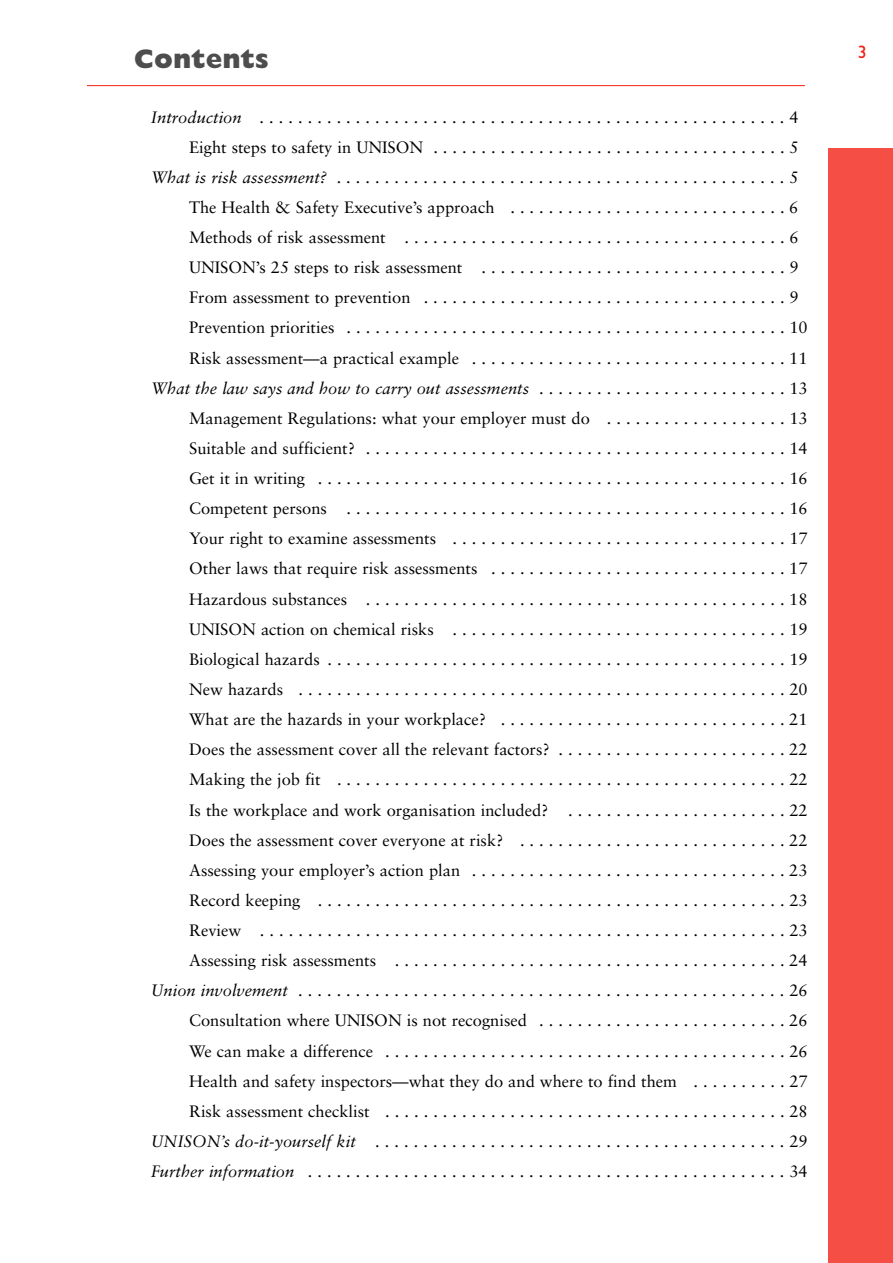
<style>
.page{position:relative;width:893px;height:1263px;background:#fff}
.page>*{position:absolute;margin:0;border:0;box-sizing:border-box;transform-origin:0 0}
.t1{font:800 27px "Gill Sans";color:#4d4d4d}
.t2{font:18px "Gill Sans";color:#f12016}
.t3{font:16.5px "Sabon";color:#000}
.t4{font:italic 16.5px "Sabon";color:#000}
.s1{font-style:normal}
</style>
<div class="page">
<div style="left:828px;top:149px;width:64px;height:1114px;background:#f44e45"></div>
<hr style="left:87px;top:85px;width:717px;height:1px;background:#f12016">
<h1 class="t1" style="left:134px;top:50px;width:136px">Contents</h1>
<p class="t4" style="left:151px;top:110px;width:649px">Introduction . . . . . . . . . . . . . . . . . . . . . . . . . . . . . . . . . . . . . . . . . . . . . . . . . . . . . . . <span class="s1">4</span></p>
<p class="t3" style="left:189px;top:140px;width:611px">Eight steps to safety in UNISON . . . . . . . . . . . . . . . . . . . . . . . . . . . . . . . . . . . . . 5</p>
<p class="t4" style="left:151px;top:170px;width:649px">What is risk assessment? . . . . . . . . . . . . . . . . . . . . . . . . . . . . . . . . . . . . . . . . . . . . . . . <span class="s1">5</span></p>
<p class="t3" style="left:189px;top:200px;width:611px">The Health &amp; Safety Executive’s approach . . . . . . . . . . . . . . . . . . . . . . . . . . . . . 6</p>
<p class="t3" style="left:189px;top:230px;width:611px">Methods of risk assessment . . . . . . . . . . . . . . . . . . . . . . . . . . . . . . . . . . . . . . . . 6</p>
<p class="t3" style="left:189px;top:261px;width:611px">UNISON’s 25 steps to risk assessment . . . . . . . . . . . . . . . . . . . . . . . . . . . . . . . . 9</p>
<p class="t3" style="left:189px;top:291px;width:611px">From assessment to prevention . . . . . . . . . . . . . . . . . . . . . . . . . . . . . . . . . . . . . . 9</p>
<p class="t3" style="left:189px;top:321px;width:620px">Prevention priorities . . . . . . . . . . . . . . . . . . . . . . . . . . . . . . . . . . . . . . . . . . . . . . 10</p>
<p class="t3" style="left:189px;top:351px;width:620px">Risk assessment—a practical example . . . . . . . . . . . . . . . . . . . . . . . . . . . . . . . . . 11</p>
<p class="t4" style="left:151px;top:381px;width:658px">What the law says and how to carry out assessments <span class="s1">. . . . . . . . . . . . . . . . . . . . . . . . . . 13</span></p>
<p class="t3" style="left:189px;top:411px;width:620px">Management Regulations: what your employer must do . . . . . . . . . . . . . . . . . . . 13</p>
<p class="t3" style="left:189px;top:441px;width:620px">Suitable and sufficient? . . . . . . . . . . . . . . . . . . . . . . . . . . . . . . . . . . . . . . . . . . . . 14</p>
<p class="t3" style="left:189px;top:471px;width:620px">Get it in writing . . . . . . . . . . . . . . . . . . . . . . . . . . . . . . . . . . . . . . . . . . . . . . . . . 16</p>
<p class="t3" style="left:189px;top:502px;width:620px">Competent persons . . . . . . . . . . . . . . . . . . . . . . . . . . . . . . . . . . . . . . . . . . . . . . 16</p>
<p class="t3" style="left:189px;top:532px;width:620px">Your right to examine assessments . . . . . . . . . . . . . . . . . . . . . . . . . . . . . . . . . . . 17</p>
<p class="t3" style="left:189px;top:562px;width:620px">Other laws that require risk assessments . . . . . . . . . . . . . . . . . . . . . . . . . . . . . . . 17</p>
<p class="t3" style="left:189px;top:592px;width:620px">Hazardous substances . . . . . . . . . . . . . . . . . . . . . . . . . . . . . . . . . . . . . . . . . . . . 18</p>
<p class="t3" style="left:189px;top:622px;width:620px">UNISON action on chemical risks . . . . . . . . . . . . . . . . . . . . . . . . . . . . . . . . . . . 19</p>
<p class="t3" style="left:189px;top:652px;width:620px">Biological hazards . . . . . . . . . . . . . . . . . . . . . . . . . . . . . . . . . . . . . . . . . . . . . . . . 19</p>
<p class="t3" style="left:189px;top:682px;width:620px">New hazards . . . . . . . . . . . . . . . . . . . . . . . . . . . . . . . . . . . . . . . . . . . . . . . . . . . 20</p>
<p class="t3" style="left:189px;top:713px;width:620px">What are the hazards in your workplace? . . . . . . . . . . . . . . . . . . . . . . . . . . . . . . 21</p>
<p class="t3" style="left:189px;top:743px;width:620px">Does the assessment cover all the relevant factors? . . . . . . . . . . . . . . . . . . . . . . . . 22</p>
<p class="t3" style="left:189px;top:773px;width:620px">Making the job fit . . . . . . . . . . . . . . . . . . . . . . . . . . . . . . . . . . . . . . . . . . . . . . . 22</p>
<p class="t3" style="left:189px;top:803px;width:620px">Is the workplace and work organisation included? . . . . . . . . . . . . . . . . . . . . . . . 22</p>
<p class="t3" style="left:189px;top:833px;width:620px">Does the assessment cover everyone at risk? . . . . . . . . . . . . . . . . . . . . . . . . . . . . 22</p>
<p class="t3" style="left:189px;top:863px;width:620px">Assessing your employer’s action plan . . . . . . . . . . . . . . . . . . . . . . . . . . . . . . . . . 23</p>
<p class="t3" style="left:189px;top:893px;width:620px">Record keeping . . . . . . . . . . . . . . . . . . . . . . . . . . . . . . . . . . . . . . . . . . . . . . . . . 23</p>
<p class="t3" style="left:189px;top:923px;width:620px">Review . . . . . . . . . . . . . . . . . . . . . . . . . . . . . . . . . . . . . . . . . . . . . . . . . . . . . . . 23</p>
<p class="t3" style="left:189px;top:954px;width:620px">Assessing risk assessments . . . . . . . . . . . . . . . . . . . . . . . . . . . . . . . . . . . . . . . . . 24</p>
<p class="t4" style="left:151px;top:984px;width:658px">Union involvement . . . . . . . . . . . . . . . . . . . . . . . . . . . . . . . . . . . . . . . . . . . . . . . . . . . <span class="s1">26</span></p>
<p class="t3" style="left:189px;top:1014px;width:620px">Consultation where UNISON is not recognised . . . . . . . . . . . . . . . . . . . . . . . . . . 26</p>
<p class="t3" style="left:189px;top:1044px;width:620px">We can make a difference . . . . . . . . . . . . . . . . . . . . . . . . . . . . . . . . . . . . . . . . . . 26</p>
<p class="t3" style="left:189px;top:1074px;width:620px">Health and safety inspectors—what they do and where to find them . . . . . . . . . . 27</p>
<p class="t3" style="left:189px;top:1104px;width:620px">Risk assessment checklist . . . . . . . . . . . . . . . . . . . . . . . . . . . . . . . . . . . . . . . . . . 28</p>
<p class="t4" style="left:151px;top:1134px;width:658px">UNISON’s do-it-yourself kit . . . . . . . . . . . . . . . . . . . . . . . . . . . . . . . . . . . . . . . . . . . <span class="s1">29</span></p>
<p class="t4" style="left:151px;top:1164px;width:658px">Further information . . . . . . . . . . . . . . . . . . . . . . . . . . . . . . . . . . . . . . . . . . . . . . . . . . <span class="s1">34</span></p>
<p class="t2" style="left:857px;top:45px;width:10px">3</p>
</div>
